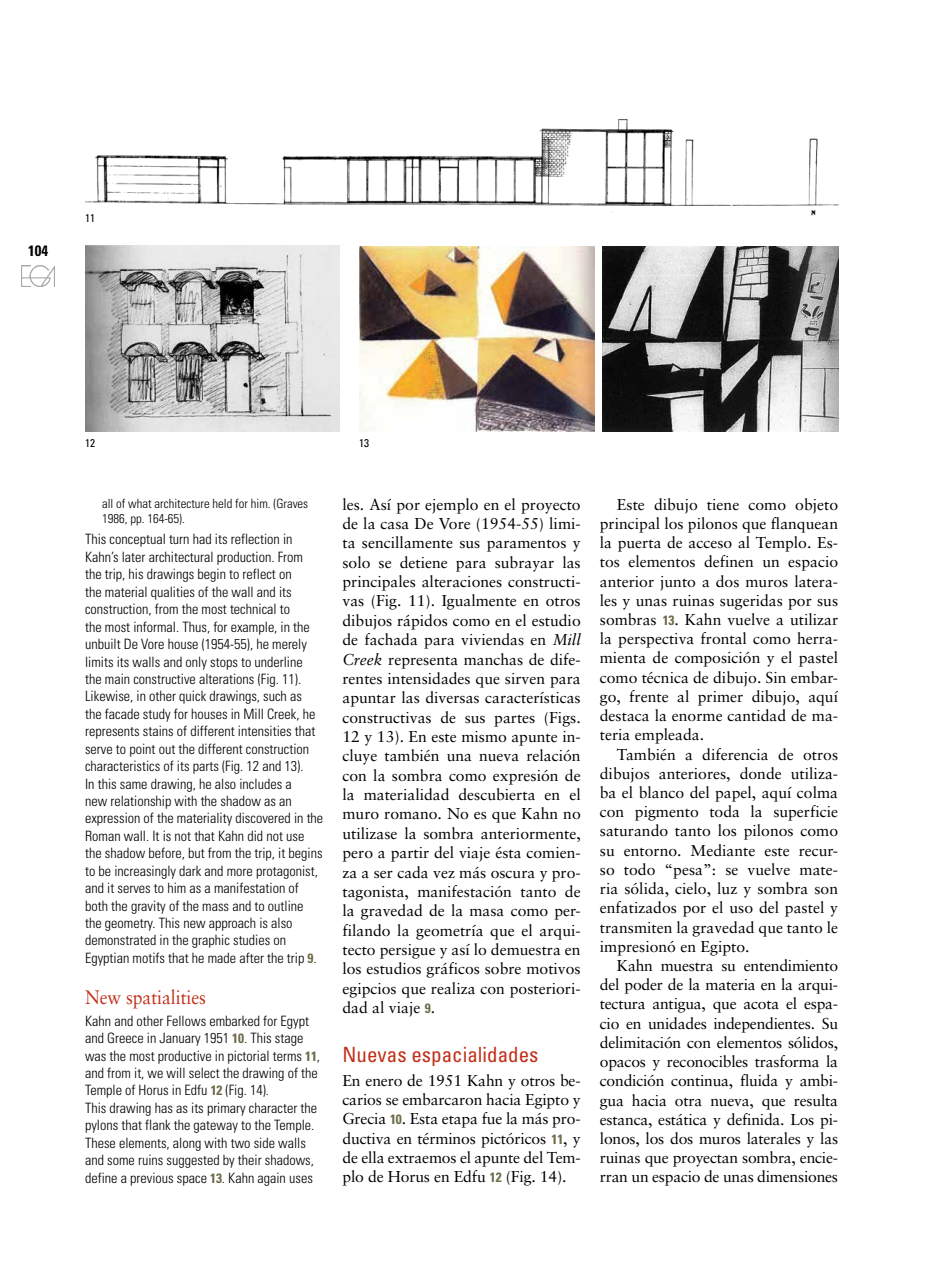
<style>
.page{position:relative;width:936px;height:1276px;background:#fff}
.page>*{position:absolute;margin:0;border:0;box-sizing:border-box;transform-origin:0 0}
.t1{font:condensed 21px "Univers";color:#c03019}
.t2{font:19.5px "Sabon";color:#c03019;scale:.9 1}
.t3{font:15.75px/19.2px "Sabon";color:#000;text-align:justify}
.t4{font:700 condensed 15px "Univers";color:#000}
.t5{font:300 condensed 14.25px/17.4px "Univers";color:#000}
.t6{font:300 condensed 12.75px/15.1px "Univers";color:#000}
.t7{font:condensed 11.25px "Univers";color:#000}
.s1{font-weight:700;font-size:13.5px;color:#6e6b4a}
.s2{font-style:italic}
.s3{font-family:"Univers";font-weight:700;font-stretch:condensed;font-size:13.5px;color:#6e6b4a}
</style>
<div class="page">
<img style="left:22px;top:265px;width:33px;height:21px">
<img style="left:85px;top:119px;width:753px;height:97px">
<img style="left:85px;top:246px;width:254px;height:185px">
<img style="left:359px;top:246px;width:235px;height:185px">
<img style="left:602px;top:246px;width:236px;height:185px">
<p class="t4" style="left:28px;top:242px;width:21px">104</p>
<p class="t7" style="left:85px;top:211px;width:11px">11</p>
<p class="t7" style="left:85px;top:436px;width:11px">12</p>
<p class="t7" style="left:359px;top:436px;width:11px">13</p>
<p class="t6" style="left:102px;top:495px;width:208px">all of what architecture held for him. (Graves<br>1986, pp. 164-65).</p>
<p class="t5" style="left:85px;top:531px;width:240px">This conceptual turn had its reflection in Kahn’s later architectural production. From the trip, his drawings begin to reflect on<br>the material qualities of the wall and its construction, from the most technical to<br>the most informal. Thus, for example, in the unbuilt De Vore house (1954-55), he merely limits its walls and only stops to underline<br>the main constructive alterations (Fig. 11).<br>Likewise, in other quick drawings, such as<br>the facade study for houses in Mill Creek, he represents stains of different intensities that serve to point out the different construction characteristics of its parts (Fig. 12 and 13).<br>In this same drawing, he also includes a<br>new relationship with the shadow as an expression of the materiality discovered in the Roman wall. It is not that Kahn did not use the shadow before, but from the trip, it begins to be increasingly dark and more protagonist, and it serves to him as a manifestation of both the gravity of the mass and to outline the geometry. This new approach is also demonstrated in the graphic studies on Egyptian motifs that he made after the trip <span class="s1">9</span>.</p>
<p class="t2" style="left:85px;top:985px;width:136px">New spatialities</p>
<p class="t5" style="left:85px;top:1012px;width:236px">Kahn and other Fellows embarked for Egypt and Greece in January 1951 <span class="s1">10</span>. This stage was the most productive in pictorial terms <span class="s1">11</span>, and from it, we will select the drawing of the Temple of Horus in Edfu <span class="s1">12</span> (Fig. 14).<br>This drawing has as its primary character the pylons that flank the gateway to the Temple.<br>These elements, along with two side walls and some ruins suggested by their shadows, define a previous space <span class="s1">13</span>. Kahn again uses</p>
<p class="t3" style="left:342px;top:494px;width:240px">les. Así por ejemplo en el proyecto de la casa De Vore (1954-55) limi&shy;ta sencillamente sus paramentos y solo se detiene para subrayar las principales alteraciones constructi&shy;vas (Fig. 11). Igualmente en otros dibujos rápidos como en el estudio de fachada para viviendas en <span class="s2">Mill Creek</span> representa manchas de dife&shy;rentes intensidades que sirven para apuntar las diversas características constructivas de sus partes (Figs.<br>12 y 13). En este mismo apunte in&shy;cluye también una nueva relación con la sombra como expresión de la materialidad descubierta en el muro romano. No es que Kahn no utilizase la sombra anteriormente, pero a partir del viaje ésta comien&shy;za a ser cada vez más oscura y pro&shy;tagonista, manifestación tanto de la gravedad de la masa como per&shy;filando la geometría que el arqui&shy;tecto persigue y así lo demuestra en los estudios gráficos sobre motivos egipcios que realiza con posteriori&shy;dad al viaje <span class="s3">9</span>.</p>
<h1 class="t1" style="left:342px;top:1041px;width:197px">Nuevas espacialidades</h1>
<p class="t3" style="left:342px;top:1070px;width:240px">En enero de 1951 Kahn y otros be&shy;carios se embarcaron hacia Egipto y Grecia <span class="s3">10</span>. Esta etapa fue la más pro&shy;ductiva en términos pictóricos <span class="s3">11</span>, y de ella extraemos el apunte del Tem&shy;plo de Horus en Edfu <span class="s3">12</span> (Fig. 14).</p>
<p class="t3" style="left:600px;top:494px;width:240px;text-indent:17px">Este dibujo tiene como objeto principal los pilonos que flanquean la puerta de acceso al Templo. Es&shy;tos elementos definen un espacio anterior junto a dos muros latera&shy;les y unas ruinas sugeridas por sus sombras <span class="s3">13</span>. Kahn vuelve a utilizar la perspectiva frontal como herra&shy;mienta de composición y el pastel como técnica de dibujo. Sin embar&shy;go, frente al primer dibujo, aquí destaca la enorme cantidad de ma&shy;teria empleada.</p>
<p class="t3" style="left:600px;top:744px;width:240px;text-indent:17px">También a diferencia de otros dibujos anteriores, donde utiliza&shy;ba el blanco del papel, aquí colma con pigmento toda la superficie saturando tanto los pilonos como su entorno. Mediante este recur&shy;so todo “pesa”: se vuelve mate&shy;ria sólida, cielo, luz y sombra son enfatizados por el uso del pastel y transmiten la gravedad que tanto le impresionó en Egipto.</p>
<p class="t3" style="left:600px;top:955px;width:240px;text-indent:17px">Kahn muestra su entendimiento del poder de la materia en la arqui&shy;tectura antigua, que acota el espa&shy;cio en unidades independientes. Su delimitación con elementos sólidos, opacos y reconocibles trasforma la condición continua, fluida y ambi&shy;gua hacia otra nueva, que resulta estanca, estática y definida. Los pi&shy;lonos, los dos muros laterales y las ruinas que proyectan sombra, encie&shy;rran un espacio de unas dimensiones</p>
</div>
